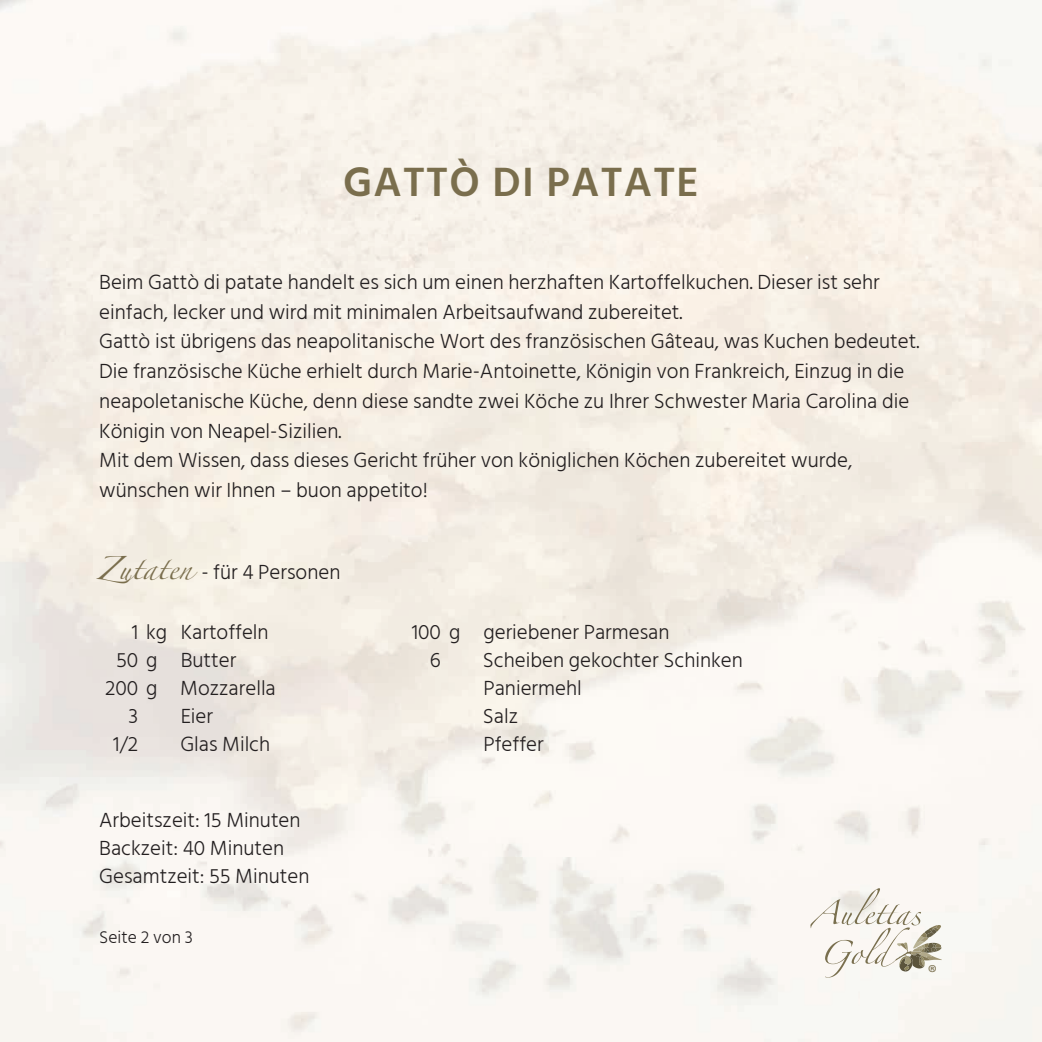
<style>
.page{position:relative;width:1042px;height:1042px;background:#fff}
.page>*{position:absolute;margin:0;border:0;box-sizing:border-box;transform-origin:0 0}
.t1{font:600 42px "Hind Siliguri";letter-spacing:.03em;color:#7a6e4d}
.t2{font:21.88px "Myriad Pro";color:#796f4e}
.t3{font:300 21px/28px "Hind Siliguri";color:#231f20}
.t4{font:300 17.5px "Hind Siliguri";color:#231f20}
.s1{font-family:"Zapfino";font-weight:400;color:#7a6e4d}
</style>
<div class="page">
<svg style="left:810px;top:888px;width:132px;height:89px"></svg>
<h1 class="t1" style="left:343px;top:150px;width:357px">GATTÒ DI PATATE</h1>
<p class="t3" style="left:99px;top:267px;width:822px;line-height:29.8px">Beim Gattò di patate handelt es sich um einen herzhaften Kartoffelkuchen. Dieser ist sehr einfach, lecker und wird mit minimalen Arbeitsaufwand zubereitet.<br>Gattò ist übrigens das neapolitanische Wort des französischen Gâteau, was Kuchen bedeutet.<br>Die französische Küche erhielt durch Marie-Antoinette, Königin von Frankreich, Einzug in die neapoletanische Küche, denn diese sandte zwei Köche zu Ihrer Schwester Maria Carolina die Königin von Neapel-Sizilien.<br>Mit dem Wissen, dass dieses Gericht früher von königlichen Köchen zubereitet wurde, wünschen wir Ihnen – buon appetito!</p>
<p class="t3" style="left:95px;top:558px;width:246px"><span class="s1">Zutaten</span> - für 4 Personen</p>
<p class="t3" style="left:132px;top:618px;width:37px">1 kg</p>
<p class="t3" style="left:116px;top:646px;width:43px">50 g</p>
<p class="t3" style="left:105px;top:674px;width:54px">200 g</p>
<p class="t3" style="left:128px;top:702px;width:11px">3</p>
<p class="t3" style="left:113px;top:730px;width:26px">1/2</p>
<p class="t3" style="left:180px;top:618px;width:97px">Kartoffeln<br>Butter<br>Mozzarella<br>Eier<br>Glas Milch</p>
<p class="t3" style="left:412px;top:618px;width:50px;text-align:center">100 g<br>6</p>
<p class="t3" style="left:483px;top:618px;width:262px">geriebener Parmesan<br>Scheiben gekochter Schinken<br>Paniermehl<br>Salz<br>Pfeffer</p>
<p class="t3" style="left:99px;top:805px;width:212px">Arbeitszeit: 15 Minuten<br>Backzeit: 40 Minuten<br>Gesamtzeit: 55 Minuten</p>
<p class="t4" style="left:99px;top:926px;width:95px">Seite 2 von 3</p>
<p class="t2" style="left:927px;top:959px;width:11px">®</p>
</div>
